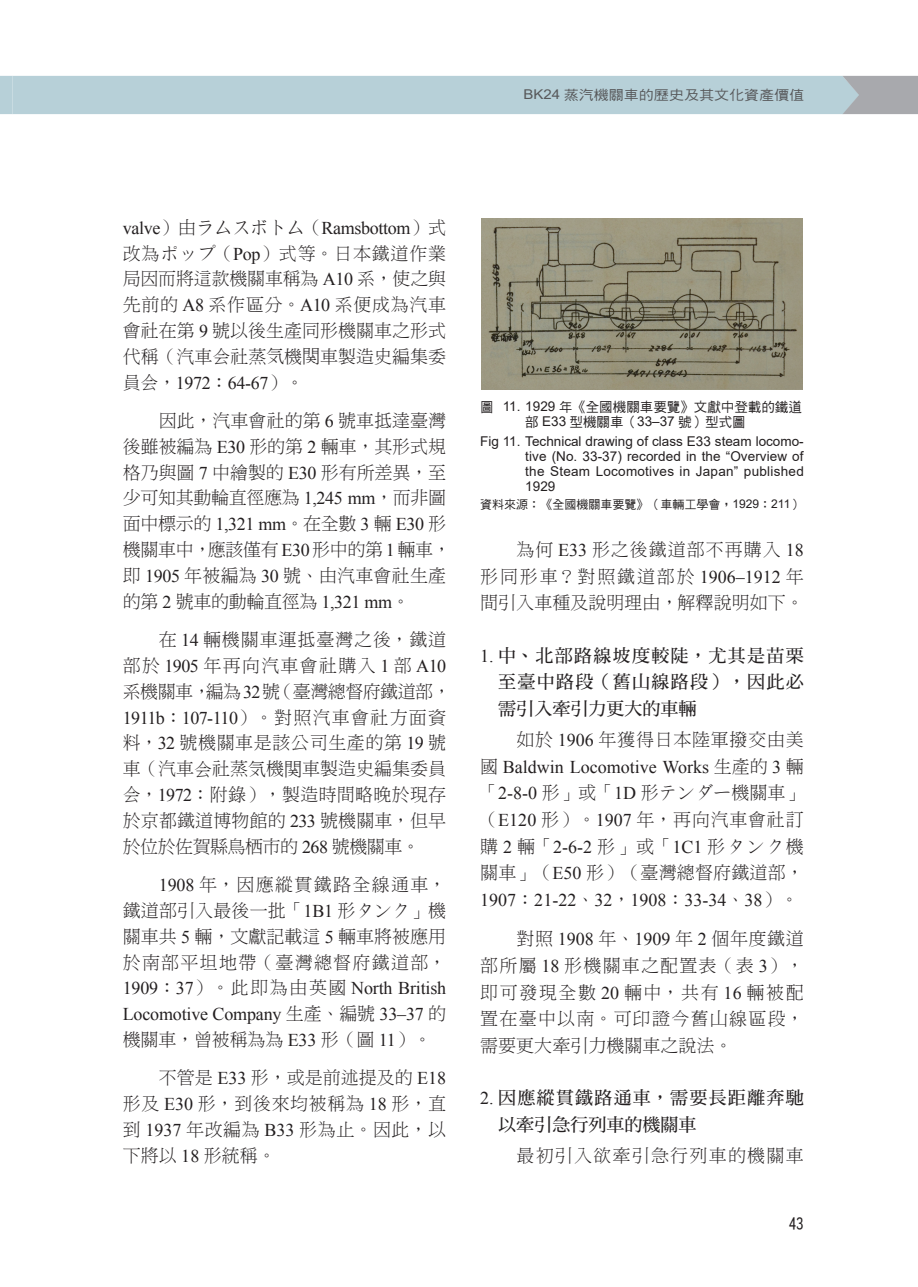
<style>
.page{position:relative;width:918px;height:1287px;background:#fff}
.page>*{position:absolute;margin:0;border:0;box-sizing:border-box;transform-origin:0 0}
.t1{font:18px/25.8px "DF Ming Std W3";letter-spacing:.005em;color:#231f20;text-align:justify}
.t2{font:18px/25.8px "Times Ext Roman";letter-spacing:-.01em;color:#231f20}
.t3{font:18px/26.7px "DF Ming Std W7";letter-spacing:.07em;color:#231f20;text-align:justify}
.t4{font:18px/25.8px "DF Ming Std W3";letter-spacing:.05em;color:#231f20}
.t5{font:18px "Times Ext Roman";letter-spacing:-.03em;color:#231f20}
.t6{font:18px "DF Ming Std W3";letter-spacing:.04em;color:#231f20}
.t7{font:18px "DF Ming Std W3";letter-spacing:.065em;color:#231f20}
.t8{font:15px "DF Li Hei Md WIN BF";color:#231f20}
.t9{font:13.5px/15px "Arial";letter-spacing:.02em;color:#231f20;text-align:justify}
.t10{font:13.5px/15px "DF Hei Md HKP BF";color:#231f20}
.t11{font:13.5px "DF Hei Md HKP BF";color:#57585a;scale:1.11 1}
.t12{font:12px "DF Hei Md HKP BF";color:#231f20}
.s1{font-family:"Arial"}
.s2{font-family:"DF Ming Std W3"}
.s3{font-family:"Times Ext Roman"}
.s4{font-family:"AR Ming U30";font-weight:300}
</style>
<div class="page">
<svg style="left:0;top:76px;width:917px;height:38px;background:#b5cdd4"></svg>
<img style="left:481px;top:218px;width:321px;height:171px">
<p class="t11" style="left:523px;top:88px;width:254px"><span class="s1">BK24</span> 蒸汽機關車的歷史及其文化資產價值</p>
<p class="t2" style="left:123px;top:215px;width:325px">valve<span class="s2">）由ラムスボトム（</span>Ramsbottom<span class="s2">）式</span></p>
<p class="t1" style="left:123px;top:240px;width:325px">改為ポップ（<span class="s3">Pop</span>）式等。日本鐵道作業局因而將這款機關車稱為 <span class="s3">A10</span> 系，使之與先前的 <span class="s3">A8</span> 系作區分。<span class="s3">A10</span> 系便成為汽車會社在第 <span class="s3">9</span> 號以後生產同形機關車之形式代稱（汽車<span class="s4">会</span>社蒸<span class="s4">気</span>機<span class="s4">関</span>車製造史編集委</p>
<p class="t2" style="left:123px;top:369px;width:182px"><span class="s2">員</span><span class="s4">会</span><span class="s2">，</span>1972<span class="s2">：</span>64-67<span class="s2">）。</span></p>
<p class="t1" style="left:123px;top:407px;width:329px;text-align:left;text-indent:36px">因此，汽車會社的第 <span class="s3">6</span> 號車抵達臺灣後雖被編為 <span class="s3">E30</span> 形的第 <span class="s3">2</span> 輛車，其形式規格乃與圖 <span class="s3">7</span> 中繪製的 <span class="s3">E30</span> 形有所差異，至少可知其動輪直徑應為 <span class="s3">1,245 mm</span>，而非圖面中標示的 <span class="s3">1,321 mm</span>。在全數 <span class="s3">3</span> 輛 <span class="s3">E30</span> 形機關車中，應該僅有 <span class="s3">E30</span> 形中的第 <span class="s3">1</span> 輛車，即 <span class="s3">1905</span> 年被編為 <span class="s3">30</span> 號、由汽車會社生產的第 <span class="s3">2</span> 號車的動輪直徑為 <span class="s3">1,321 mm</span>。</p>
<p class="t4" style="left:123px;top:627px;width:329px;text-indent:36px">在 <span class="s3">14</span> 輛機關車運抵臺灣之後，鐵道部於 <span class="s3">1905</span> 年再向汽車會社購入 <span class="s3">1</span> 部 <span class="s3">A10</span>系機關車，編為<span class="s3">32</span>號（臺灣總督府鐵道部，</p>
<p class="t5" style="left:123px;top:705px;width:325px">1911b<span class="s2">：</span>107-110<span class="s2">）。對照汽車會社方面資</span></p>
<p class="t1" style="left:123px;top:730px;width:325px">料，<span class="s3">32</span> 號機關車是該公司生產的第 <span class="s3">19</span> 號車（汽車<span class="s4">会</span>社蒸<span class="s4">気</span>機<span class="s4">関</span>車製造史編集委員<span class="s4">会</span>，<span class="s3">1972</span>：附錄），製造時間略晚於現存於京都鐵道博物館的 <span class="s3">233</span> 號機關車，但早於位於佐賀縣鳥栖市的 <span class="s3">268</span> 號機關車。</p>
<p class="t1" style="left:123px;top:871px;width:325px;text-indent:36px"><span class="s3">1908</span> 年，因應縱貫鐵路全線通車，鐵道部引入最後一批「<span class="s3">1B1</span> 形タンク」機關車共 <span class="s3">5</span> 輛，文獻記載這 <span class="s3">5</span> 輛車將被應用於南部平坦地帶（臺灣總督府鐵道部，</p>
<p class="t2" style="left:123px;top:975px;width:325px">1909<span class="s2">：</span>37<span class="s2">）。此即為由英國</span> North British<br>Locomotive Company <span class="s2">生產、編號</span> 33–37 <span class="s2">的</span></p>
<p class="t1" style="left:159px;top:1020px;width:289px;line-height:38.5px;text-indent:-36px">機關車，曾被稱為為 <span class="s3">E33</span> 形（圖 <span class="s3">11</span>）。不管是 <span class="s3">E33</span> 形，或是前述提及的 <span class="s3">E18</span></p>
<p class="t1" style="left:123px;top:1091px;width:325px">形及 <span class="s3">E30</span> 形，到後來均被稱為 <span class="s3">18</span> 形，直到 <span class="s3">1937</span> 年改編為 <span class="s3">B33</span> 形為止。因此，以下將以 <span class="s3">18</span> 形統稱。</p>
<p class="t10" style="left:525px;top:400px;width:278px;text-indent:-45px">圖 <span class="s1">11. 1929</span> 年《全國機關車要覽》文獻中登載的鐵道部 <span class="s1">E33</span> 型機關車（<span class="s1">33–37</span> 號）型式圖</p>
<p class="t9" style="left:525px;top:434px;width:280px;text-indent:-45px">Fig 11. Technical drawing of class E33 steam locomo&shy;tive (No. 33-37) recorded in the “Overview of the Steam Locomotives in Japan” published 1929</p>
<p class="t12" style="left:480px;top:499px;width:323px">資料來源：《全國機關車要覽》（車輛工學會，<span class="s1">1929</span>：<span class="s1">211</span>）</p>
<p class="t1" style="left:480px;top:536px;width:325px;line-height:26.7px;text-indent:36px">為何 <span class="s3">E33</span> 形之後鐵道部不再購入 <span class="s3">18</span>形同形車？對照鐵道部於 <span class="s3">1906–1912</span> 年間引入車種及說明理由，解釋說明如下。</p>
<p class="t3" style="left:498px;top:641px;width:307px;text-indent:-18px"><span class="s3">1.</span> 中、北部路線坡度較陡，尤其是苗栗至臺中路段（舊山線路段），因此必需引入牽引力更大的車輛</p>
<p class="t6" style="left:516px;top:730px;width:289px">如於 <span class="s3">1906</span> 年獲得日本陸軍撥交由美</p>
<p class="t2" style="left:480px;top:753px;width:325px"><span class="s2">國</span> Baldwin Locomotive Works <span class="s2">生產的</span> 3 <span class="s2">輛</span></p>
<p class="t1" style="left:480px;top:779px;width:325px;line-height:26.7px">「<span class="s3">2-8-0</span> 形」或「<span class="s3">1D</span> 形テンダー機關車」（<span class="s3">E120</span> 形）。<span class="s3">1907</span> 年，再向汽車會社訂購 <span class="s3">2</span> 輛「<span class="s3">2-6-2</span> 形」或「<span class="s3">1C1</span> 形タンク機關車」（<span class="s3">E50</span> 形）（臺灣總督府鐵道部，</p>
<p class="t2" style="left:480px;top:887px;width:319px">1907<span class="s2">：</span>21-22<span class="s2">、</span>32<span class="s2">，</span>1908<span class="s2">：</span>33-34<span class="s2">、</span>38<span class="s2">）。</span></p>
<p class="t1" style="left:480px;top:925px;width:325px;line-height:26.7px;text-indent:36px">對照 <span class="s3">1908</span> 年、<span class="s3">1909</span> 年 <span class="s3">2</span> 個年度鐵道部所屬 <span class="s3">18</span> 形機關車之配置表（表 <span class="s3">3</span>），即可發現全數 <span class="s3">20</span> 輛中，共有 <span class="s3">16</span> 輛被配置在臺中以南。可印證今舊山線區段，需要更大牽引力機關車之說法。</p>
<p class="t3" style="left:498px;top:1084px;width:307px;text-indent:-18px"><span class="s3">2.</span> 因應縱貫鐵路通車，需要長距離奔馳以牽引急行列車的機關車</p>
<p class="t7" style="left:516px;top:1146px;width:289px">最初引入欲牽引急行列車的機關車</p>
<p class="t8" style="left:788px;top:1216px;width:16px">43</p>
</div>
